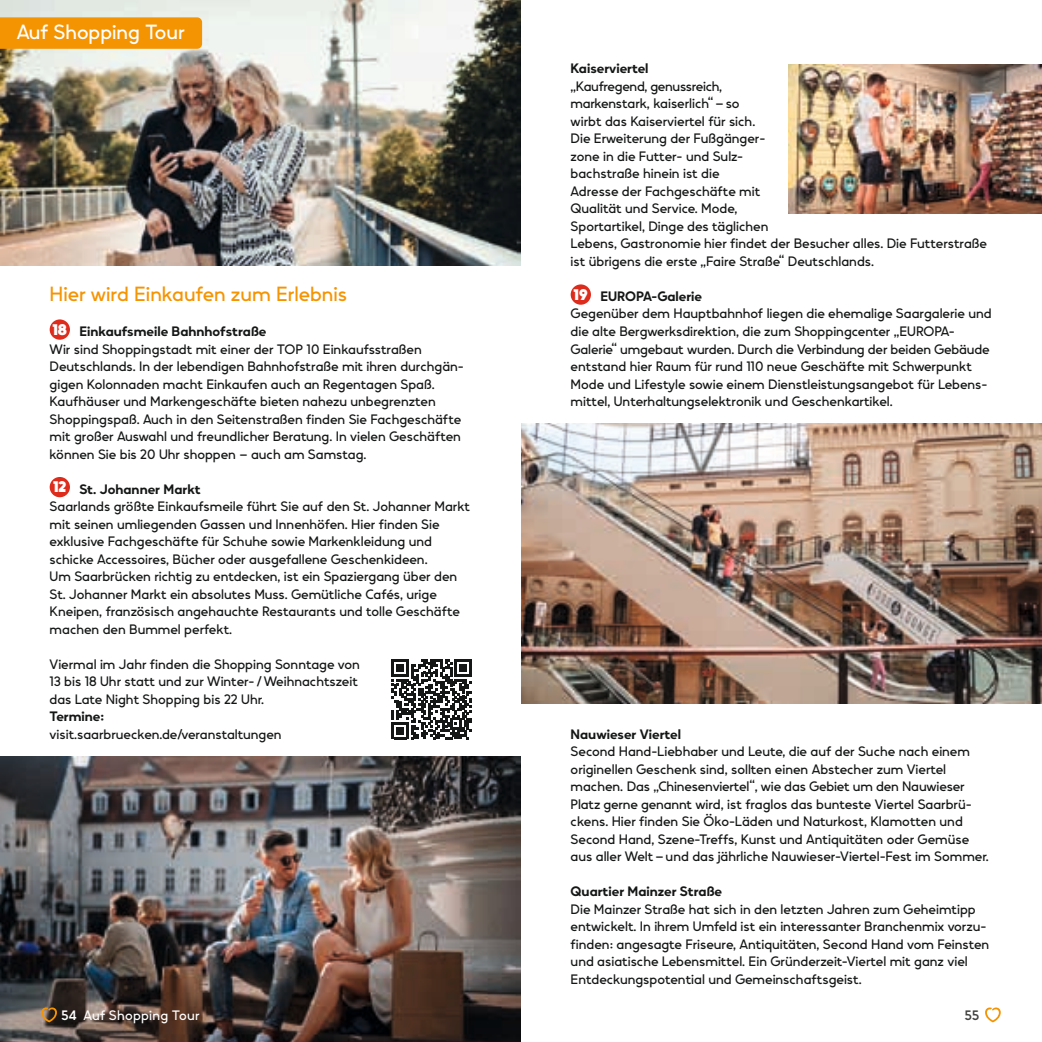
<style>
.page{position:relative;width:1042px;height:1042px;background:#fff}
.page>*{position:absolute;margin:0;border:0;box-sizing:border-box;transform-origin:0 0}
.t1{font:21px "Vary";color:#f59403}
.t2{font:21px "Vary";color:#fff}
.t3{font:14px/17.5px "Vary";color:#151616}
.t4{font:700 14px "Vary";color:#151616}
.t5{font:14px "Vary";letter-spacing:.015em;color:#fff}
.t6{font:500 14px "Vary";color:#414140}
.s1{font-weight:900;font-size:15.75px;color:#fff}
.s2{font-weight:700}
.s3{font-family:"Vary Variable"}
</style>
<div class="page">
<img style="left:0;top:0;width:521px;height:266px">
<img style="left:521px;top:423px;width:521px;height:280px">
<div style="left:50px;top:319px;width:20px;height:21px;background:#dd2b1c;border-radius:50%"></div>
<div style="left:50px;top:477px;width:20px;height:20px;background:#dd2b1c;border-radius:50%"></div>
<div style="left:571px;top:284px;width:20px;height:21px;background:#dd2b1c;border-radius:50%"></div>
<img style="left:789px;top:64px;width:253px;height:149px">
<div style="left:0;top:17px;width:202px;height:32px;background:#f59403"></div>
<img style="left:0;top:756px;width:521px;height:286px">
<svg style="left:392px;top:659px;width:80px;height:80px"></svg>
<svg style="left:985px;top:1007px;width:16px;height:15px"></svg>
<svg style="left:41px;top:1007px;width:16px;height:15px"></svg>
<h1 class="t2" style="left:17px;top:15px;width:169px">Auf Shopping Tour</h1>
<h1 class="t1" style="left:50px;top:277px;width:299px">Hier wird Einkaufen zum Erlebnis</h1>
<p class="t3" style="left:50px;top:321px;width:416px"><span class="s1">18</span> <span class="s2">Einkaufsmeile Bahnhofstraße<br></span>Wir sind Shoppingstadt mit einer der TOP 10 Einkaufsstraßen Deutschlands. In der lebendigen Bahnhofstraße mit ihren durchgän&shy;gigen Kolonnaden macht Einkaufen auch an Regentagen Spaß.<br>Kaufhäuser und Markengeschäfte bieten nahezu unbegrenzten Shoppingspaß. Auch in den Seitenstraßen finden Sie Fachgeschäfte mit großer Auswahl und freundlicher Beratung. In vielen Geschäften können Sie bis 20 Uhr shoppen – auch am Samstag.</p>
<p class="t3" style="left:50px;top:479px;width:422px"><span class="s1">12</span> <span class="s2">St. Johanner Markt<br></span>Saarlands größte Einkaufsmeile führt Sie auf den St. Johanner Markt mit seinen umliegenden Gassen und Innenhöfen. Hier finden Sie exklusive Fachgeschäfte für Schuhe sowie Markenkleidung und schicke Accessoires, Bücher oder ausgefallene Geschenkideen.<br>Um Saarbrücken richtig zu entdecken, ist ein Spaziergang über den St. Johanner Markt ein absolutes Muss. Gemütliche Cafés, urige Kneipen, französisch angehauchte Restaurants und tolle Geschäfte machen den Bummel perfekt.</p>
<p class="t3" style="left:50px;top:654px;width:312px">Viermal im Jahr finden die Shopping Sonntage von<br>13 bis 18 Uhr statt und zur Winter- / Weihnachtszeit das Late Night Shopping bis 22 Uhr.</p>
<p class="t4" style="left:50px;top:704px;width:56px">Termine:</p>
<p class="t3" style="left:50px;top:724px;width:233px">visit.saarbruecken.de/veranstaltungen</p>
<p class="t4" style="left:570px;top:57px;width:79px">Kaiserviertel</p>
<p class="t3" style="left:570px;top:76px;width:418px">„Kaufregend, genussreich,<br>markenstark, kaiserlich“ – so<br>wirbt das Kaiserviertel für sich.<br>Die Erweiterung der Fußgänger-<br>zone in die Futter- und Sulz-<br>bachstraße hinein ist die<br>Adresse der Fachgeschäfte mit<br>Qualität und Service. Mode,<br>Sportartikel, Dinge des täglichen<br>Lebens, Gastronomie hier findet der Besucher alles. Die Futterstraße ist übrigens die erste „Faire Straße“ Deutschlands.</p>
<p class="t3" style="left:570px;top:286px;width:422px"><span class="s1">19</span> <span class="s2">EUROPA-Galerie<br></span>Gegenüber dem Hauptbahnhof liegen die ehemalige Saargalerie und die alte Bergwerksdirektion, die zum Shoppingcenter „EUROPA-Galerie“ umgebaut wurden. Durch die Verbindung der beiden Gebäude entstand hier Raum für rund 110 neue Geschäfte mit Schwerpunkt Mode und Lifestyle sowie einem Dienstleistungsangebot für Lebens&shy;mittel, Unterhaltungselektronik und Geschenkartikel.</p>
<p class="t4" style="left:570px;top:722px;width:112px">Nauwieser Viertel</p>
<p class="t3" style="left:570px;top:741px;width:419px">Second Hand-Liebhaber und Leute, die auf der Suche nach einem originellen Geschenk sind, sollten einen Abstecher zum Viertel machen. Das „Chinesenviertel“, wie das Gebiet um den Nauwieser Platz gerne genannt wird, ist fraglos das bunteste Viertel Saarbrü&shy;ckens. Hier finden Sie Öko-Läden und Naturkost, Klamotten und Second Hand, Szene-Treffs, Kunst und Antiquitäten oder Gemüse aus aller Welt – und das jährliche Nauwieser-Viertel-Fest im Sommer.</p>
<p class="t4" style="left:570px;top:879px;width:153px">Quartier Mainzer Straße</p>
<p class="t3" style="left:570px;top:899px;width:420px">Die Mainzer Straße hat sich in den letzten Jahren zum Geheimtipp entwickelt. In ihrem Umfeld ist ein interessanter Branchenmix vorzu&shy;finden: angesagte Friseure, Antiquitäten, Second Hand vom Feinsten und asiatische Lebensmittel. Ein Gründerzeit-Viertel mit ganz viel Entdeckungspotential und Gemeinschaftsgeist.</p>
<p class="t5" style="left:61px;top:1004px;width:140px"><span class="s3">54</span> Auf Shopping Tour</p>
<p class="t6" style="left:964px;top:1003px;width:17px">55</p>
</div>
